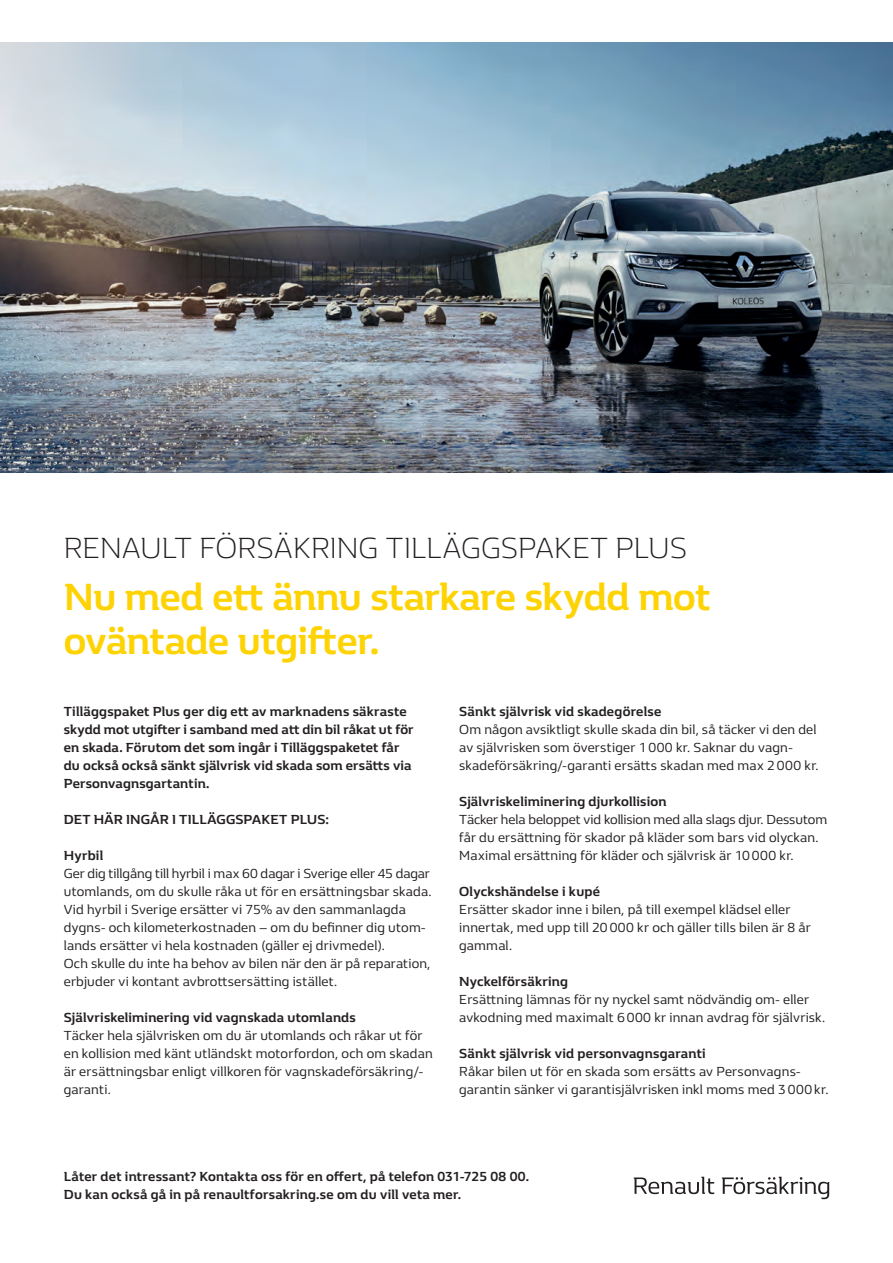
<style>
.page{position:relative;width:893px;height:1263px;background:#fff}
.page>*{position:absolute;margin:0;border:0;box-sizing:border-box;transform-origin:0 0}
.t1{font:700 39px/43.5px "Renault Life";letter-spacing:-.01em;color:#fed304}
.t2{font:300 30px "Renault Life";letter-spacing:-.005em;color:#231f20}
.t3{font:13.5px/18px "Renault Life";letter-spacing:.01em;color:#231f20}
.t4{font:700 13.5px/18px "Renault Life";letter-spacing:.015em;color:#231f20}
</style>
<div class="page">
<svg style="left:634px;top:1177px;width:80px;height:17px"></svg>
<svg style="left:722px;top:1177px;width:107px;height:22px"></svg>
<img style="left:0;top:43px;width:893px;height:429px">
<h2 class="t2" style="left:64px;top:528px;width:625px">RENAULT FÖRSÄKRING TILLÄGGSPAKET PLUS</h2>
<h1 class="t1" style="left:64px;top:574px;width:648px">Nu med ett ännu starkare skydd mot oväntade utgifter.</h1>
<p class="t4" style="left:64px;top:702px;width:351px">Tilläggspaket Plus ger dig ett av marknadens säkraste skydd mot utgifter i samband med att din bil råkat ut för en skada. Förutom det som ingår i Tilläggspaketet får du också också sänkt självrisk vid skada som ersätts via Personvagnsgartantin.</p>
<p class="t4" style="left:64px;top:810px;width:267px">DET HÄR INGÅR I TILLÄGGSPAKET PLUS:</p>
<p class="t4" style="left:64px;top:846px;width:41px">Hyrbil</p>
<p class="t3" style="left:64px;top:864px;width:369px">Ger dig tillgång till hyrbil i max 60 dagar i Sverige eller 45 dagar utomlands, om du skulle råka ut för en ersättningsbar skada.<br>Vid hyrbil i Sverige ersätter vi 75% av den sammanlagda dygns- och kilometerkostnaden – om du befinner dig utom&shy;lands ersätter vi hela kostnaden (gäller ej drivmedel).<br>Och skulle du inte ha behov av bilen när den är på reparation, erbjuder vi kontant avbrottsersätting istället.</p>
<p class="t4" style="left:64px;top:1008px;width:294px">Självriskeliminering vid vagnskada utomlands</p>
<p class="t3" style="left:64px;top:1026px;width:371px">Täcker hela självrisken om du är utomlands och råkar ut för en kollision med känt utländskt motorfordon, och om skadan är ersättningsbar enligt villkoren för vagnskadeförsäkring/- garanti.</p>
<p class="t4" style="left:459px;top:702px;width:204px">Sänkt självrisk vid skadegörelse</p>
<p class="t3" style="left:459px;top:720px;width:361px">Om någon avsiktligt skulle skada din bil, så täcker vi den del av självrisken som överstiger 1 000 kr. Saknar du vagn&shy;skadeförsäkring/-garanti ersätts skadan med max 2 000 kr.</p>
<p class="t4" style="left:459px;top:792px;width:209px">Självriskeliminering djurkollision</p>
<p class="t3" style="left:459px;top:810px;width:369px">Täcker hela beloppet vid kollision med alla slags djur. Dessutom får du ersättning för skador på kläder som bars vid olyckan.<br>Maximal ersättning för kläder och självrisk är 10 000 kr.</p>
<p class="t4" style="left:459px;top:882px;width:142px">Olyckshändelse i kupé</p>
<p class="t3" style="left:459px;top:900px;width:353px">Ersätter skador inne i bilen, på till exempel klädsel eller innertak, med upp till 20 000 kr och gäller tills bilen är 8 år gammal.</p>
<p class="t4" style="left:459px;top:972px;width:110px">Nyckelförsäkring</p>
<p class="t3" style="left:459px;top:990px;width:367px">Ersättning lämnas för ny nyckel samt nödvändig om- eller avkodning med maximalt 6 000 kr innan avdrag för självrisk.</p>
<p class="t4" style="left:459px;top:1044px;width:248px">Sänkt självrisk vid personvagnsgaranti</p>
<p class="t3" style="left:459px;top:1062px;width:371px">Råkar bilen ut för en skada som ersätts av Personvagns&shy;garantin sänker vi garantisjälvrisken inkl moms med 3 000 kr.</p>
<p class="t4" style="left:64px;top:1167px;width:467px">Låter det intressant? Kontakta oss för en offert, på telefon 031-725 08 00.<br>Du kan också gå in på renaultforsakring.se om du vill veta mer.</p>
</div>
